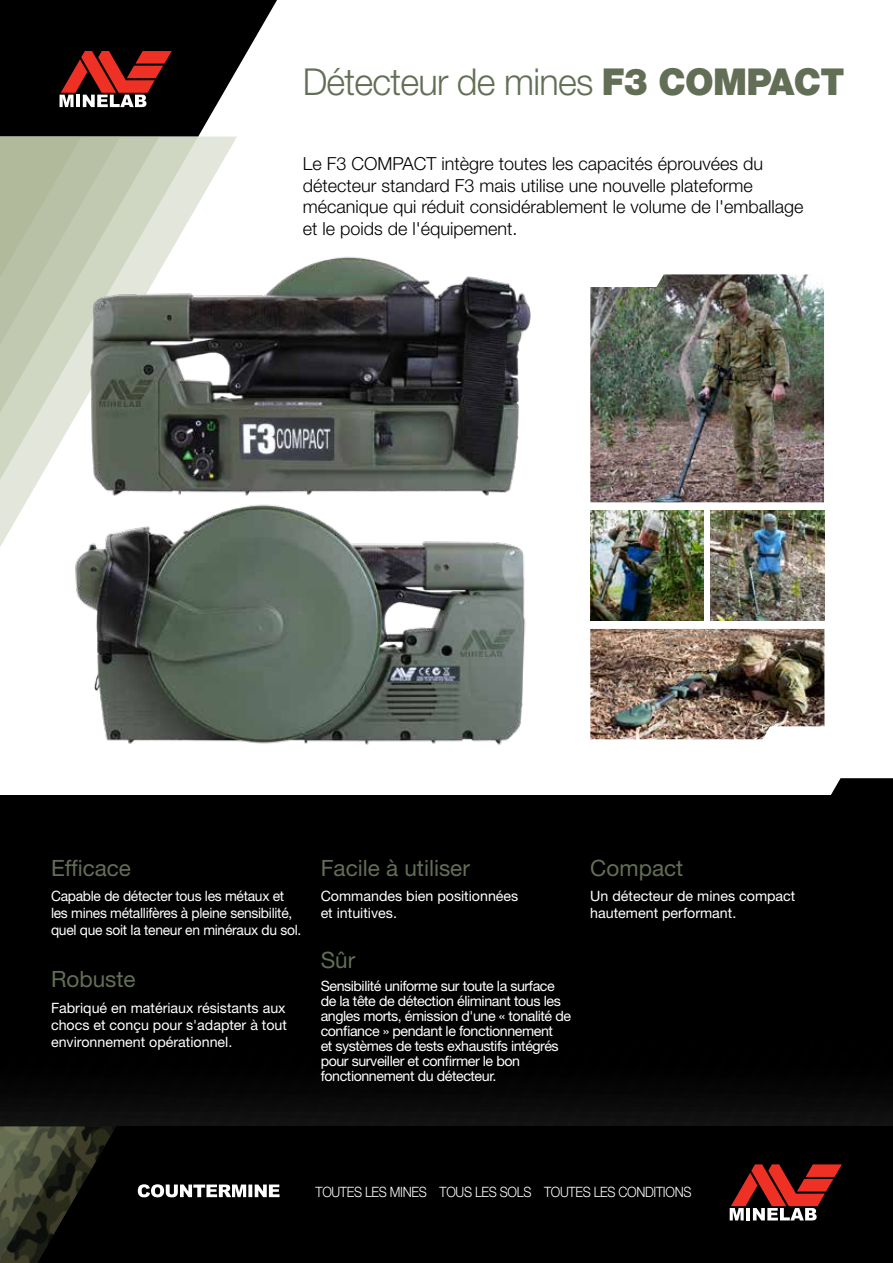
<style>
.page{position:relative;width:893px;height:1263px;background:#fff}
.page>*{position:absolute;margin:0;border:0;box-sizing:border-box;transform-origin:0 0}
.t1{font:300 37.2px "Helvetica Neue LT Std";letter-spacing:-.02em;color:#636e56}
.t2{font:22.5px "Helvetica Neue LT Std";color:#636e56}
.t3{font:300 18px/21.6px "Helvetica Neue LT Std";color:#000}
.t4{font:14.25px/15px "Helvetica Neue LT Std";letter-spacing:-.02em;color:#fff}
.t5{font:14.25px/17.1px "Helvetica Neue LT Std";color:#fff}
.t6{font:300 14.25px "Helvetica Neue LT Std";letter-spacing:-.025em;color:#fff;scale:.9 1}
.s1{font-weight:900}
</style>
<div class="page">
<img style="left:590px;top:629px;width:234px;height:110px">
<img style="left:590px;top:274px;width:234px;height:228px">
<img style="left:711px;top:510px;width:113px;height:110px">
<img style="left:590px;top:510px;width:113px;height:110px">
<svg style="left:831px;top:778px;width:62px;height:17px"></svg>
<div style="left:0;top:795px;width:893px;height:468px;background:#000"></div>
<div style="left:0;top:1043px;width:893px;height:220px;background:linear-gradient(to right,#060607,#070707)"></div>
<div style="left:0;top:1126px;width:893px;height:137px;background:#000"></div>
<svg style="left:0;top:1126px;width:116px;height:137px"></svg>
<img style="left:277px;top:256px;width:254px;height:240px">
<img style="left:94px;top:505px;width:432px;height:240px">
<svg style="left:0;top:0;width:277px;height:688px"></svg>
<svg style="left:138px;top:1184px;width:142px;height:13px"></svg>
<svg style="left:730px;top:1164px;width:112px;height:56px"></svg>
<h1 class="t1" style="left:303px;top:59px;width:543px">Détecteur de mines <span class="s1">F3 COMPACT</span></h1>
<p class="t3" style="left:303px;top:153px;width:502px">Le F3 COMPACT intègre toutes les capacités éprouvées du détecteur standard F3 mais utilise une nouvelle plateforme mécanique qui réduit considérablement le volume de l'emballage et le poids de l'équipement.</p>
<h2 class="t2" style="left:51px;top:854px;width:81px">Efficace</h2>
<p class="t4" style="left:51px;top:887px;width:252px;line-height:17.1px">Capable de détecter tous les métaux et les mines métallifères à pleine sensibilité, quel que soit la teneur en minéraux du sol.</p>
<h2 class="t2" style="left:51px;top:965px;width:86px">Robuste</h2>
<p class="t4" style="left:51px;top:999px;width:237px;line-height:17.1px;text-align:justify">Fabriqué en matériaux résistants aux chocs et conçu pour s'adapter à tout environnement opérationnel.</p>
<h2 class="t2" style="left:321px;top:854px;width:151px">Facile à utiliser</h2>
<p class="t5" style="left:321px;top:887px;width:199px">Commandes bien positionnées et intuitives.</p>
<h2 class="t2" style="left:321px;top:946px;width:36px">Sûr</h2>
<p class="t4" style="left:321px;top:978px;width:252px">Sensibilité uniforme sur toute la surface de la tête de détection éliminant tous les angles morts, émission d'une « tonalité de confiance » pendant le fonctionnement<br>et systèmes de tests exhaustifs intégrés pour surveiller et confirmer le bon fonctionnement du détecteur.</p>
<h2 class="t2" style="left:590px;top:854px;width:94px">Compact</h2>
<p class="t5" style="left:590px;top:887px;width:207px">Un détecteur de mines compact hautement performant.</p>
<p class="t6" style="left:315px;top:1183px;width:419px">TOUTES LES MINES TOUS LES SOLS TOUTES LES CONDITIONS</p>
</div>
